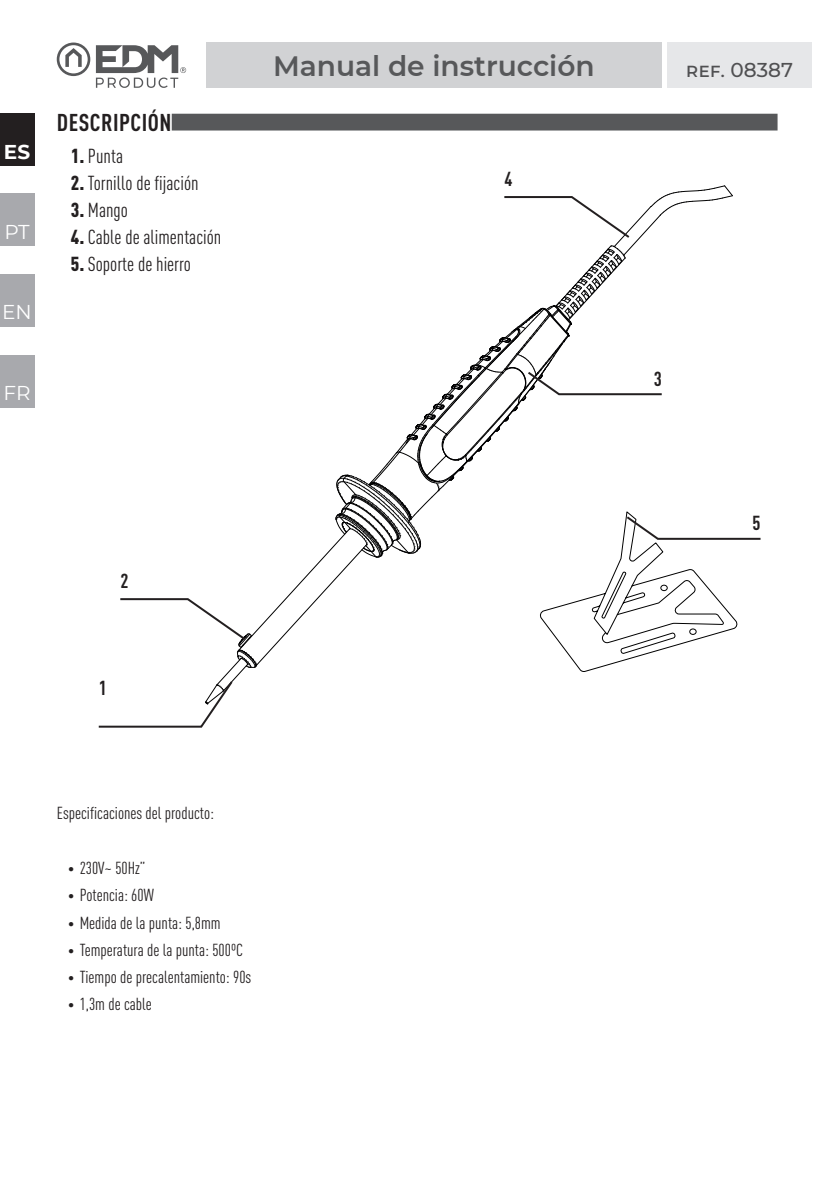
<style>
.page{position:relative;width:840px;height:1191px;background:#fff}
.page>*{position:absolute;margin:0;border:0;box-sizing:border-box;transform-origin:0 0}
.t1{font:600 28px "Montserrat";color:#57585a}
.t2{font:700 condensed 24px "DIN Pro";letter-spacing:.02em;color:#231f20}
.t3{font:condensed 20px "DIN Pro";color:#231f20}
.t4{font:500 20px "Montserrat";color:#505052}
.t5{font:20px "Montserrat";color:#fff}
.t6{font:700 condensed 20px "DIN Pro";color:#231f20}
.t7{font:700 20px "Montserrat";color:#fff}
.t8{font:condensed 17.2px "DIN Pro";color:#231f20}
.s1{font-weight:900}
.s2{font-family:"Montserrat";font-weight:700;font-stretch:normal}
</style>
<div class="page">
<div style="left:206px;top:43px;width:455px;height:45px;background:#d1d2d4"></div>
<div style="left:667px;top:43px;width:144px;height:45px;background:#e6e7e9"></div>
<div style="left:0;top:113px;width:34px;height:53px;background:#231f20"></div>
<div style="left:0;top:193px;width:34px;height:53px;background:#a8a9ad"></div>
<div style="left:0;top:274px;width:34px;height:53px;background:#a8a9ad"></div>
<div style="left:0;top:355px;width:34px;height:52px;background:#a8a9ad"></div>
<svg style="left:57px;top:43px;width:129px;height:45px"></svg>
<div style="left:172px;top:114px;width:605px;height:16px;background:#57585a"></div>
<svg style="left:98px;top:185px;width:663px;height:543px"></svg>
<p class="t7" style="left:4px;top:137px;width:28px">ES</p>
<p class="t5" style="left:4px;top:218px;width:27px">PT</p>
<p class="t5" style="left:2px;top:298px;width:31px">EN</p>
<p class="t5" style="left:3px;top:379px;width:29px">FR</p>
<h2 class="t2" style="left:57px;top:104px;width:116px">DESCRIPCIÓN</h2>
<p class="t3" style="left:71px;top:142px;width:54px"><span class="s1">1.</span> Punta</p>
<p class="t3" style="left:71px;top:169px;width:129px"><span class="s1">2.</span> Tornillo de fijación</p>
<p class="t3" style="left:71px;top:196px;width:58px"><span class="s1">3.</span> Mango</p>
<p class="t3" style="left:71px;top:223px;width:152px"><span class="s1">4.</span> Cable de alimentación</p>
<p class="t3" style="left:71px;top:250px;width:121px"><span class="s1">5.</span> Soporte de hierro</p>
<h1 class="t1" style="left:273px;top:46px;width:323px">Manual de instrucción</h1>
<p class="t6" style="left:504px;top:164px;width:10px">4</p>
<p class="t6" style="left:120px;top:566px;width:10px">2</p>
<p class="t6" style="left:99px;top:672px;width:10px">1</p>
<p class="t8" style="left:57px;top:801px;width:159px">Especificaciones del producto:</p>
<p class="t8" style="left:68px;top:855px;width:79px"><span class="s2">•</span> 230V~ 50Hz”</p>
<p class="t8" style="left:68px;top:883px;width:87px"><span class="s2">•</span> Potencia: 60W</p>
<p class="t8" style="left:68px;top:910px;width:154px"><span class="s2">•</span> Medida de la punta: 5,8mm</p>
<p class="t8" style="left:68px;top:937px;width:176px"><span class="s2">•</span> Temperatura de la punta: 500ºC</p>
<p class="t8" style="left:68px;top:964px;width:184px"><span class="s2">•</span> Tiempo de precalentamiento: 90s</p>
<p class="t8" style="left:68px;top:992px;width:85px"><span class="s2">•</span> 1,3m de cable</p>
<p class="t4" style="left:685px;top:56px;width:109px">ref. 08387</p>
<p class="t6" style="left:653px;top:363px;width:10px">3</p>
<p class="t6" style="left:752px;top:508px;width:10px">5</p>
</div>
